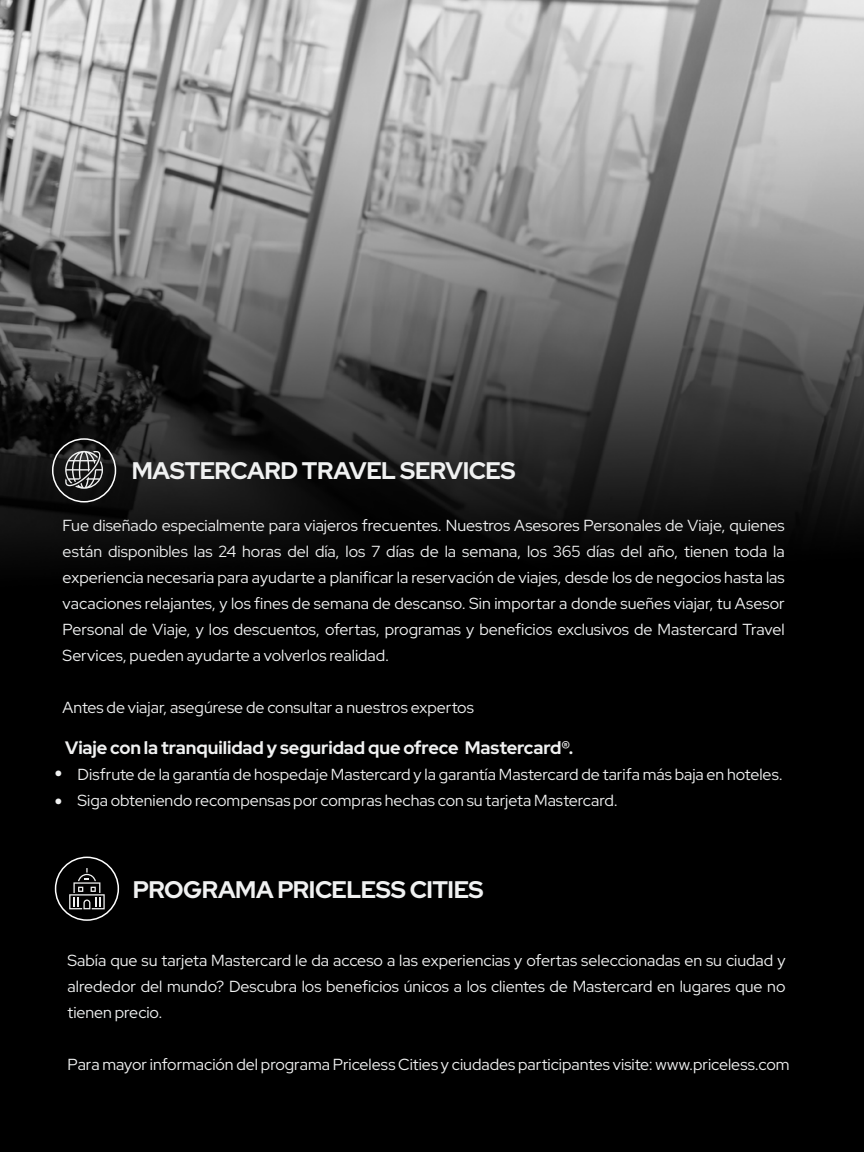
<style>
.page{position:relative;width:864px;height:1152px;background:#fff}
.page>*{position:absolute;margin:0;border:0;box-sizing:border-box;transform-origin:0 0}
.t1{font:300 24px "Red Hat Display";letter-spacing:-.02em;color:#f0f1f1}
.t2{font:300 18px "Red Hat Display";letter-spacing:-.005em;color:#f0f1f1}
.t3{font:300 16px/26px "Red Hat Display";color:#f0f1f1;text-align:justify}
.t4{font:300 16px/28px "Helvetica Neue";color:#f0f1f1}
</style>
<div class="page">
<img style="left:0;top:0;width:864px;height:1152px">
<svg style="left:65px;top:451px;width:38px;height:38px"></svg>
<div style="left:52px;top:438px;width:64px;height:65px;border:2px solid #fff;border-radius:50%"></div>
<svg style="left:69px;top:868px;width:36px;height:41px"></svg>
<div style="left:55px;top:857px;width:64px;height:64px;border:2px solid #fff;border-radius:50%"></div>
<h1 class="t1" style="left:132px;top:454px;width:385px">MASTERCARD TRAVEL SERVICES</h1>
<p class="t3" style="left:63px;top:512px;width:724px">Fue diseñado especialmente para viajeros frecuentes. Nuestros Asesores Personales de Viaje, quienes están disponibles las 24 horas del día, los 7 días de la semana, los 365 días del año, tienen toda la experiencia necesaria para ayudarte a planificar la reservación de viajes, desde los de negocios hasta las vacaciones relajantes, y los fines de semana de descanso. Sin importar a donde sueñes viajar, tu Asesor Personal de Viaje, y los descuentos, ofertas, programas y beneficios exclusivos de Mastercard Travel Services, pueden ayudarte a volverlos realidad.</p>
<p class="t3" style="left:63px;top:694px;width:413px">Antes de viajar, asegúrese de consultar a nuestros expertos</p>
<p class="t2" style="left:65px;top:736px;width:510px">Viaje con la tranquilidad y seguridad que ofrece Mastercard®.</p>
<p class="t3" style="left:78px;top:761px;width:707px">Disfrute de la garantía de hospedaje Mastercard y la garantía Mastercard de tarifa más baja en hoteles.<br>Siga obteniendo recompensas por compras hechas con su tarjeta Mastercard.</p>
<p class="t4" style="left:55px;top:758px;width:9px">• •</p>
<h1 class="t1" style="left:133px;top:874px;width:352px">PROGRAMA PRICELESS CITIES</h1>
<p class="t3" style="left:68px;top:947px;width:720px">Sabía que su tarjeta Mastercard le da acceso a las experiencias y ofertas seleccionadas en su ciudad y alrededor del mundo? Descubra los beneficios únicos a los clientes de Mastercard en lugares que no tienen precio.</p>
<p class="t3" style="left:68px;top:1051px;width:724px">Para mayor información del programa Priceless Cities y ciudades participantes visite: www.priceless.com</p>
</div>
